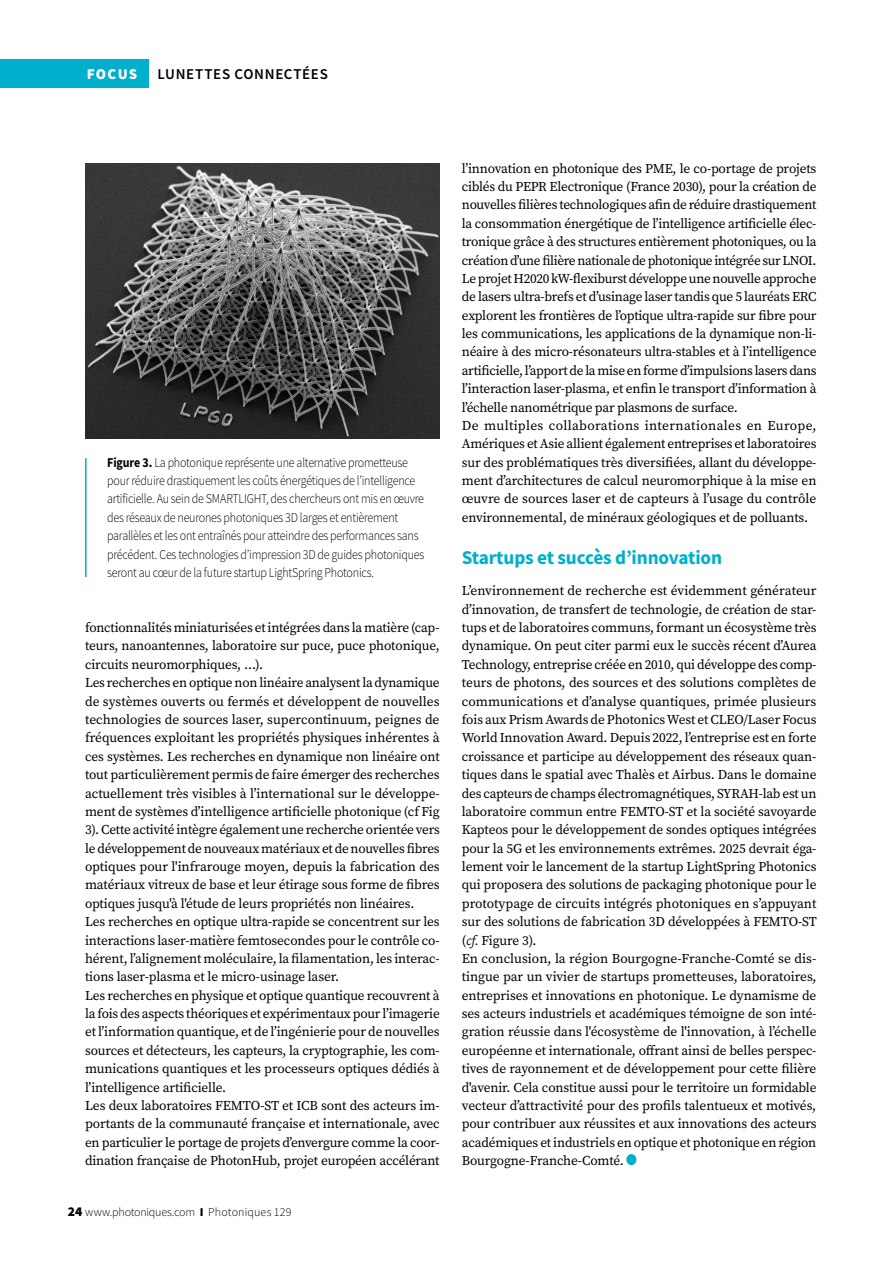
<style>
.page{position:relative;width:893px;height:1263px;background:#fff}
.page>*{position:absolute;margin:0;border:0;box-sizing:border-box;transform-origin:0 0}
.t1{font:700 19.5px "Source Sans Pro";letter-spacing:-.01em;color:#00afcb}
.t2{font:600 15px "Source Sans Pro";color:#000}
.t3{font:900 15px "Source Sans Pro";letter-spacing:.08em;color:#fff}
.t4{font:13.5px/18.3px "Source Serif Pro";letter-spacing:-.01em;color:#000}
.t5{font:300 13.5px/18.3px "Source Sans Pro";letter-spacing:-.02em;color:#000;scale:.89 1}
.t6{font:300 12px "Source Sans Pro";letter-spacing:.005em;color:#000}
.s1{font-weight:700}
.s2{font-weight:900;font-size:13.5px}
.s3{font-weight:900}
.s4{font-style:italic}
</style>
<div class="page">
<div style="left:0;top:60px;width:149px;height:28px;background:#00afcb"></div>
<div style="left:626px;top:1154px;width:10px;height:11px;background:#00afcb;border-radius:50%"></div>
<img style="left:85px;top:164px;width:355px;height:275px">
<hr style="left:85px;top:458px;width:2px;height:119px;background:#00afcb">
<p class="t3" style="left:87px;top:64px;width:52px">FOCUS</p>
<p class="t2" style="left:157px;top:64px;width:10px">LUNETTES</p>
<p class="t2" style="left:234px;top:64px;width:11px">CONNECT</p>
<p class="t2" style="left:302px;top:64px;width:18px">ÉES</p>
<p class="t5" style="left:107px;top:453px;width:358px"><span class="s1">Figure 3.</span> La photonique représente une alternative prometteuse pour réduire drastiquement les coûts énergétiques de l’intelligence artificielle. Au sein de SMARTLIGHT, des chercheurs ont mis en œuvre des réseaux de neurones photoniques 3D larges et entièrement parallèles et les ont entraînés pour atteindre des performances sans précédent. Ces technologies d’impression 3D de guides photoniques seront au cœur de la future startup LightSpring Photonics.</p>
<p class="t4" style="left:85px;top:618px;width:356px">fonctionnalités miniaturisées et intégrées dans la matière (cap&shy;teurs, nanoantennes, laboratoire sur puce, puce photonique, circuits neuromorphiques, …).<br>Les recherches en optique non linéaire analysent la dynamique de systèmes ouverts ou fermés et développent de nouvelles technologies de sources laser, supercontinuum, peignes de fréquences exploitant les propriétés physiques inhérentes à ces systèmes. Les recherches en dynamique non linéaire ont tout particulièrement permis de faire émerger des recherches actuellement très visibles à l’international sur le développe&shy;ment de systèmes d’intelligence artificielle photonique (cf Fig 3). Cette activité intègre également une recherche orientée vers le développement de nouveaux matériaux et de nouvelles fibres optiques pour l'infrarouge moyen, depuis la fabrication des matériaux vitreux de base et leur étirage sous forme de fibres optiques jusqu'à l'étude de leurs propriétés non linéaires.<br>Les recherches en optique ultra-rapide se concentrent sur les interactions laser-matière femtosecondes pour le contrôle co&shy;hérent, l’alignement moléculaire, la filamentation, les interac&shy;tions laser-plasma et le micro-usinage laser.<br>Les recherches en physique et optique quantique recouvrent à la fois des aspects théoriques et expérimentaux pour l’imagerie et l’information quantique, et de l’ingénierie pour de nouvelles sources et détecteurs, les capteurs, la cryptographie, les com&shy;munications quantiques et les processeurs optiques dédiés à l’intelligence artificielle.<br>Les deux laboratoires FEMTO-ST et ICB sont des acteurs im&shy;portants de la communauté française et internationale, avec en particulier le portage de projets d’envergure comme la coor&shy;dination française de PhotonHub, projet européen accélérant</p>
<p class="t6" style="left:68px;top:1205px;width:226px"><span class="s2">24</span> www.photoniques.com <span class="s3">I</span> Photoniques 129</p>
<p class="t4" style="left:462px;top:159px;width:356px">l’innovation en photonique des PME, le co-portage de projets ciblés du PEPR Electronique (France 2030), pour la création de nouvelles filières technologiques afin de réduire drastiquement la consommation énergétique de l’intelligence artificielle élec&shy;tronique grâce à des structures entièrement photoniques, ou la création d’une filière nationale de photonique intégrée sur LNOI.<br>Le projet H2020 kW-flexiburst développe une nouvelle approche de lasers ultra-brefs et d’usinage laser tandis que 5 lauréats ERC explorent les frontières de l’optique ultra-rapide sur fibre pour les communications, les applications de la dynamique non-li&shy;néaire à des micro-résonateurs ultra-stables et à l’intelligence artificielle, l’apport de la mise en forme d’impulsions lasers dans l’interaction laser-plasma, et enfin le transport d’information à l’échelle nanométrique par plasmons de surface.<br>De multiples collaborations internationales en Europe, Amériques et Asie allient également entreprises et laboratoires sur des problématiques très diversifiées, allant du développe&shy;ment d’architectures de calcul neuromorphique à la mise en œuvre de sources laser et de capteurs à l’usage du contrôle environnemental, de minéraux géologiques et de polluants.</p>
<h1 class="t1" style="left:462px;top:544px;width:262px">Startups et succès d’innovation</h1>
<p class="t4" style="left:462px;top:582px;width:357px">L’environnement de recherche est évidemment générateur d’innovation, de transfert de technologie, de création de star&shy;tups et de laboratoires communs, formant un écosystème très dynamique. On peut citer parmi eux le succès récent d’Aurea Technology, entreprise créée en 2010, qui développe des comp&shy;teurs de photons, des sources et des solutions complètes de communications et d’analyse quantiques, primée plusieurs fois aux Prism Awards de Photonics West et CLEO/Laser Focus World Innovation Award. Depuis 2022, l’entreprise est en forte croissance et participe au développement des réseaux quan&shy;tiques dans le spatial avec Thalès et Airbus. Dans le domaine des capteurs de champs électromagnétiques, SYRAH-lab est un laboratoire commun entre FEMTO-ST et la société savoyarde Kapteos pour le développement de sondes optiques intégrées pour la 5G et les environnements extrêmes. 2025 devrait éga&shy;lement voir le lancement de la startup LightSpring Photonics qui proposera des solutions de packaging photonique pour le prototypage de circuits intégrés photoniques en s’appuyant sur des solutions de fabrication 3D développées à FEMTO-ST (<span class="s4">cf.</span> Figure 3).<br>En conclusion, la région Bourgogne-Franche-Comté se dis&shy;tingue par un vivier de startups prometteuses, laboratoires, entreprises et innovations en photonique. Le dynamisme de ses acteurs industriels et académiques témoigne de son inté&shy;gration réussie dans l'écosystème de l'innovation, à l’échelle européenne et internationale, offrant ainsi de belles perspec&shy;tives de rayonnement et de développement pour cette filière d'avenir. Cela constitue aussi pour le territoire un formidable vecteur d’attractivité pour des profils talentueux et motivés, pour contribuer aux réussites et aux innovations des acteurs académiques et industriels en optique et photonique en région Bourgogne-Franche-Comté.</p>
</div>
